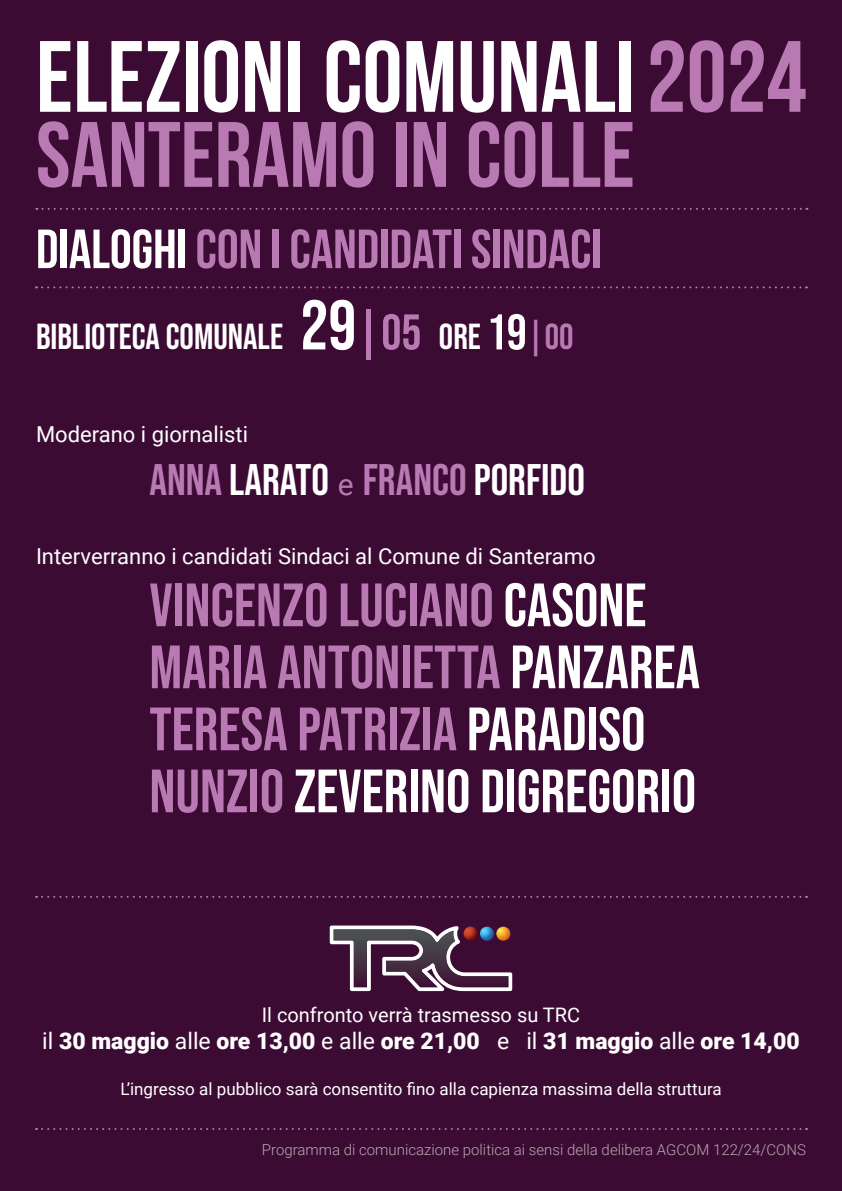
<style>
.page{position:relative;width:842px;height:1191px;background:#3c0b34}
.page>*{position:absolute;margin:0;border:0;box-sizing:border-box;transform-origin:0 0}
.t1{font:700 101px "Bebas Neue";color:#fff}
.t2{font:700 92.5px "Bebas Neue";color:#b97ab4}
.t3{font:61px/62px "Bebas Neue";color:#b97ab4}
.t4{font:700 55px "Bebas Neue";color:#b97ab4}
.t5{font:44px "Bebas Neue";color:#fff}
.t6{font:36px "Bebas Neue";color:#fff}
.t7{font:900 23px "Roboto";color:#fff}
.t8{font:22px "Roboto";color:#fff}
.t9{font:20px "Roboto";color:#fff}
.t10{font:17px "Roboto";color:#fff}
.t11{font:300 15px "Roboto";color:#b7a7b0}
.s1{color:#b97ab4}
.s2{color:#fff}
.s3{font-size:70px}
.s4{font-size:50px;color:#b97ab4}
.s5{font-size:50px}
.s6{font-family:"Roboto";font-size:30px;color:#b97ab4}
.s7{font-weight:400}
</style>
<div class="page">
<svg style="left:36px;top:208px;width:771px;height:2px"></svg>
<svg style="left:36px;top:896px;width:771px;height:2px"></svg>
<svg style="left:36px;top:1128px;width:771px;height:2px"></svg>
<svg style="left:36px;top:286px;width:771px;height:2px"></svg>
<svg style="left:330px;top:925px;width:182px;height:66px"></svg>
<h1 class="t1" style="left:36px;top:36px;width:772px">ELEZIONI COMUNALI<span class="s1">2024</span></h1>
<h2 class="t2" style="left:36px;top:117px;width:600px">SANTERAMO IN COLLE</h2>
<p class="t4" style="left:36px;top:227px;width:567px"><span class="s2">DIALOGHI</span> CON I CANDIDATI SINDACI</p>
<p class="t6" style="left:36px;top:317px;width:539px">BIBLIOTECA COMUNALE <span class="s3">29</span><span class="s4">|05</span> ORE <span class="s5">19</span><span class="s1">|00</span></p>
<p class="t8" style="left:36px;top:422px;width:214px">Moderano i giornalisti</p>
<p class="t5" style="left:149px;top:455px;width:437px"><span class="s1">ANNA</span> LARATO <span class="s6">e</span> <span class="s1">FRANCO</span> PORFIDO</p>
<p class="t8" style="left:36px;top:544px;width:561px">Interverranno i candidati Sindaci al Comune di Santeramo</p>
<p class="t3" style="left:149px;top:577px;width:552px">VINCENZO LUCIANO <span class="s2">CASONE<br></span>MARIA ANTONIETTA <span class="s2">PANZAREA<br></span>TERESA PATRIZIA <span class="s2">PARADISO<br></span>NUNZIO <span class="s2">ZEVERINO DIGREGORIO</span></p>
<p class="t9" style="left:262px;top:1003px;width:320px">Il confronto verrà trasmesso su TRC</p>
<p class="t7" style="left:42px;top:1028px;width:759px"><span class="s7">il</span> 30 maggio <span class="s7">alle</span> ore 13,00 <span class="s7">e alle</span> ore 21,00 <span class="s7">e il</span> 31 maggio <span class="s7">alle</span> ore 14,00</p>
<p class="t10" style="left:120px;top:1078px;width:603px">L’ingresso al pubblico sarà consentito fino alla capienza massima della struttura</p>
<p class="t11" style="left:262px;top:1141px;width:545px">Programma di comunicazione politica ai sensi della delibera AGCOM 122/24/CONS</p>
</div>
